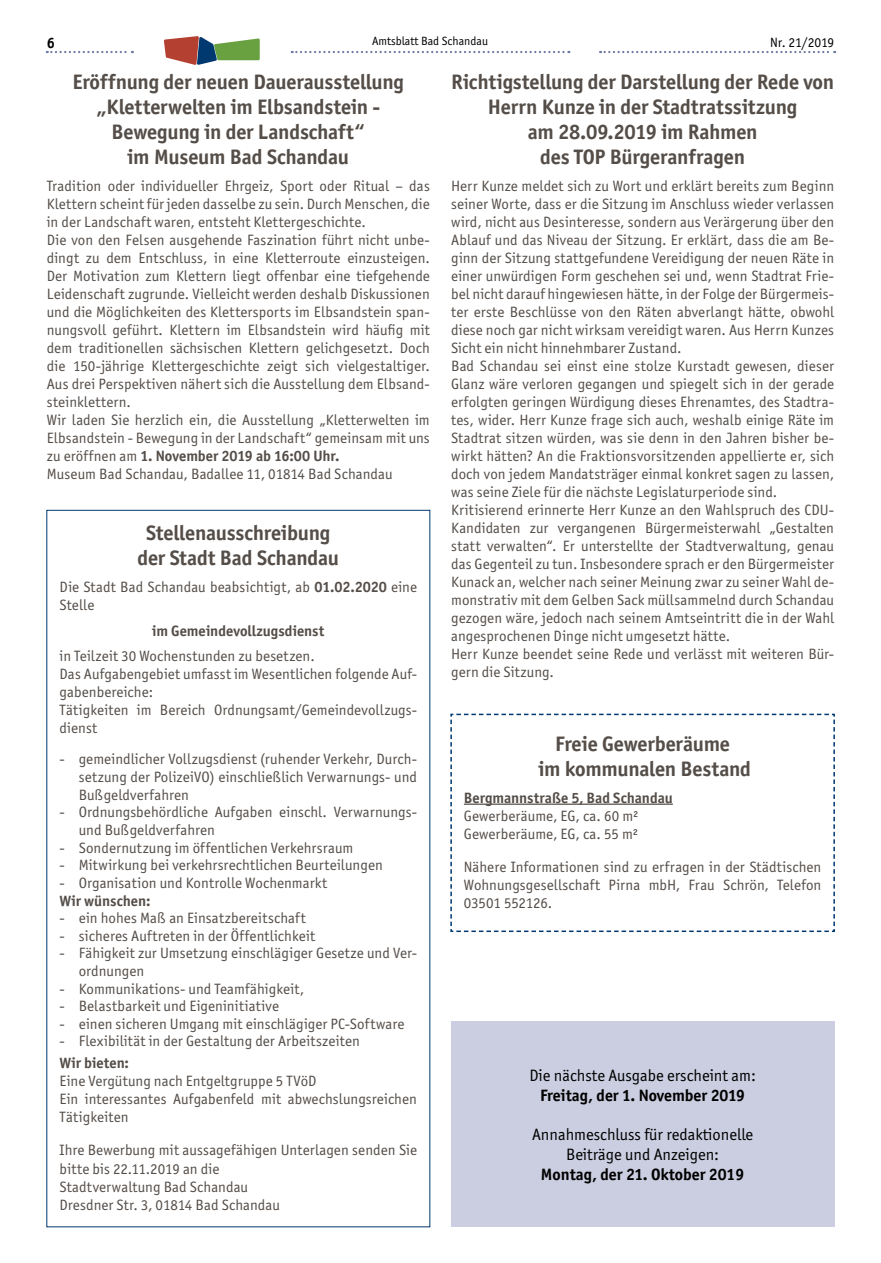
<style>
.page{position:relative;width:881px;height:1263px;background:#fff}
.page>*{position:absolute;margin:0;border:0;box-sizing:border-box;transform-origin:0 0}
.t1{font:700 21px/25.2px "Officina San ITC";letter-spacing:-.01em;color:#544d48;text-align:center}
.t2{font:16.5px/19.8px "Officina San ITC";color:#000;text-align:center}
.t3{font:700 16.5px "Officina San ITC";color:#000}
.t4{font:15px/18px "Officina San ITC";letter-spacing:.01em;color:#544d48}
.t5{font:700 15px "Officina San ITC";color:#544d48}
.t6{font:700 15px "Officina San ITC";color:#000}
.t7{font:13.5px "Officina San ITC";letter-spacing:-.015em;color:#000}
.t8{font:12px "Officina San ITC";color:#000}
.s1{font-weight:700}
</style>
<div class="page">
<svg style="left:291px;top:51px;width:278px;height:2px"></svg>
<svg style="left:47px;top:51px;width:86px;height:2px"></svg>
<svg style="left:600px;top:51px;width:234px;height:2px"></svg>
<svg style="left:164px;top:36px;width:95px;height:29px"></svg>
<div style="left:451px;top:1021px;width:382px;height:206px;background:#cbcee0"></div>
<svg style="left:450px;top:713px;width:385px;height:220px"></svg>
<p class="t6" style="left:47px;top:34px;width:10px">6</p>
<p class="t8" style="left:372px;top:34px;width:117px">Amtsblatt Bad Schandau</p>
<p class="t7" style="left:769px;top:34px;width:65px">Nr. 21/2019</p>
<h1 class="t1" style="left:451px;top:69px;width:384px">Richtigstellung der Darstellung der Rede von<br>Herrn Kunze in der Stadtratssitzung<br>am 28.09.2019 im Rahmen<br>des TOP Bürgeranfragen</h1>
<p class="t4" style="left:451px;top:177px;width:384px">Herr Kunze meldet sich zu Wort und erklärt bereits zum Beginn seiner Worte, dass er die Sitzung im Anschluss wieder verlassen wird, nicht aus Desinteresse, sondern aus Verärgerung über den Ablauf und das Niveau der Sitzung. Er erklärt, dass die am Be&shy;ginn der Sitzung stattgefundene Vereidigung der neuen Räte in einer unwürdigen Form geschehen sei und, wenn Stadtrat Frie&shy;bel nicht darauf hingewiesen hätte, in der Folge der Bürgermeis&shy;ter erste Beschlüsse von den Räten abverlangt hätte, obwohl diese noch gar nicht wirksam vereidigt waren. Aus Herrn Kunzes Sicht ein nicht hinnehmbarer Zustand.<br>Bad Schandau sei einst eine stolze Kurstadt gewesen, dieser Glanz wäre verloren gegangen und spiegelt sich in der gerade erfolgten geringen Würdigung dieses Ehrenamtes, des Stadtra&shy;tes, wider. Herr Kunze frage sich auch, weshalb einige Räte im Stadtrat sitzen würden, was sie denn in den Jahren bisher be&shy;wirkt hätten? An die Fraktionsvorsitzenden appellierte er, sich doch von jedem Mandatsträger einmal konkret sagen zu lassen, was seine Ziele für die nächste Legislaturperiode sind.<br>Kritisierend erinnerte Herr Kunze an den Wahlspruch des CDU-Kandidaten zur vergangenen Bürgermeisterwahl „Gestalten statt verwalten“. Er unterstellte der Stadtverwaltung, genau das Gegenteil zu tun. Insbesondere sprach er den Bürgermeister Kunack an, welcher nach seiner Meinung zwar zu seiner Wahl de&shy;monstrativ mit dem Gelben Sack müllsammelnd durch Schandau gezogen wäre, jedoch nach seinem Amtseintritt die in der Wahl angesprochenen Dinge nicht umgesetzt hätte.<br>Herr Kunze beendet seine Rede und verlässt mit weiteren Bür&shy;gern die Sitzung.</p>
<h1 class="t1" style="left:73px;top:69px;width:333px">Eröffnung der neuen Dauerausstellung „Kletterwelten im Elbsandstein -<br>Bewegung in der Landschaft“<br>im Museum Bad Schandau</h1>
<p class="t4" style="left:47px;top:177px;width:384px">Tradition oder individueller Ehrgeiz, Sport oder Ritual – das Klettern scheint für jeden dasselbe zu sein. Durch Menschen, die in der Landschaft waren, entsteht Klettergeschichte.<br>Die von den Felsen ausgehende Faszination führt nicht unbe&shy;dingt zu dem Entschluss, in eine Kletterroute einzusteigen.<br>Der Motivation zum Klettern liegt offenbar eine tiefgehende Leidenschaft zugrunde. Vielleicht werden deshalb Diskussionen und die Möglichkeiten des Klettersports im Elbsandstein span&shy;nungsvoll geführt. Klettern im Elbsandstein wird häufig mit dem traditionellen sächsischen Klettern gelichgesetzt. Doch die 150-jährige Klettergeschichte zeigt sich vielgestaltiger.<br>Aus drei Perspektiven nähert sich die Ausstellung dem Elbsand&shy;steinklettern.<br>Wir laden Sie herzlich ein, die Ausstellung „Kletterwelten im Elbsandstein - Bewegung in der Landschaft“ gemeinsam mit uns zu eröffnen am <span class="s1">1. November 2019 ab 16:00 Uhr.<br></span>Museum Bad Schandau, Badallee 11, 01814 Bad Schandau</p>
<h1 class="t1" style="left:137px;top:519px;width:203px">Stellenausschreibung der Stadt Bad Schandau</h1>
<p class="t4" style="left:60px;top:577px;width:359px">Die Stadt Bad Schandau beabsichtigt, ab <span class="s1">01.02.2020</span> eine<br>Stelle</p>
<p class="t5" style="left:152px;top:622px;width:173px">im Gemeindevollzugsdienst</p>
<p class="t4" style="left:60px;top:647px;width:359px">in Teilzeit 30 Wochenstunden zu besetzen.<br>Das Aufgabengebiet umfasst im Wesentlichen folgende Auf&shy;gabenbereiche:<br>Tätigkeiten im Bereich Ordnungsamt/Gemeindevollzugs&shy;dienst</p>
<p class="t4" style="left:79px;top:749px;width:340px;text-align:justify;text-indent:-19px">- gemeindlicher Vollzugsdienst (ruhender Verkehr, Durch&shy;setzung der PolizeiVO) einschließlich Verwarnungs- und Bußgeldverfahren</p>
<p class="t4" style="left:79px;top:803px;width:339px;text-indent:-19px">- Ordnungsbehördliche Aufgaben einschl. Verwarnungs&shy;und Bußgeldverfahren</p>
<p class="t4" style="left:60px;top:838px;width:295px">- Sondernutzung im öffentlichen Verkehrsraum</p>
<p class="t4" style="left:60px;top:856px;width:324px">- Mitwirkung bei verkehrsrechtlichen Beurteilungen</p>
<p class="t4" style="left:60px;top:874px;width:269px">- Organisation und Kontrolle Wochenmarkt</p>
<p class="t5" style="left:60px;top:891px;width:92px">Wir wünschen:</p>
<p class="t4" style="left:60px;top:909px;width:247px">- ein hohes Maß an Einsatzbereitschaft</p>
<p class="t4" style="left:60px;top:926px;width:257px">- sicheres Auftreten in der Öffentlichkeit</p>
<p class="t4" style="left:79px;top:944px;width:340px;text-indent:-19px">- Fähigkeit zur Umsetzung einschlägiger Gesetze und Ver&shy;ordnungen</p>
<p class="t4" style="left:60px;top:980px;width:246px">- Kommunikations- und Teamfähigkeit,</p>
<p class="t4" style="left:60px;top:997px;width:221px">- Belastbarkeit und Eigeninitiative</p>
<p class="t4" style="left:60px;top:1015px;width:346px">- einen sicheren Umgang mit einschlägiger PC-Software</p>
<p class="t4" style="left:60px;top:1032px;width:302px">- Flexibilität in der Gestaltung der Arbeitszeiten</p>
<p class="t5" style="left:60px;top:1053px;width:71px">Wir bieten:</p>
<p class="t4" style="left:60px;top:1072px;width:359px">Eine Vergütung nach Entgeltgruppe 5 TVöD<br>Ein interessantes Aufgabenfeld mit abwechslungsreichen<br>Tätigkeiten</p>
<p class="t4" style="left:60px;top:1141px;width:359px">Ihre Bewerbung mit aussagefähigen Unterlagen senden Sie bitte bis 22.11.2019 an die<br>Stadtverwaltung Bad Schandau<br>Dresdner Str. 3, 01814 Bad Schandau</p>
<h1 class="t1" style="left:538px;top:731px;width:214px">Freie Gewerberäume<br>im kommunalen Bestand</h1>
<p class="t5" style="left:463px;top:788px;width:210px">Bergmannstraße 5, Bad Schandau</p>
<p class="t4" style="left:463px;top:806px;width:176px">Gewerberäume, EG, ca. 60 m²<br>Gewerberäume, EG, ca. 55 m²</p>
<p class="t4" style="left:463px;top:857px;width:359px;text-align:justify">Nähere Informationen sind zu erfragen in der Städtischen Wohnungsgesellschaft Pirna mbH, Frau Schrön, Telefon 03501 552126.</p>
<p class="t2" style="left:529px;top:1065px;width:228px">Die nächste Ausgabe erscheint am:</p>
<p class="t3" style="left:540px;top:1085px;width:206px">Freitag, der 1. November 2019</p>
<p class="t2" style="left:532px;top:1125px;width:223px">Annahmeschluss für redaktionelle<br>Beiträge und Anzeigen:</p>
<p class="t3" style="left:540px;top:1164px;width:205px">Montag, der 21. Oktober 2019</p>
</div>
